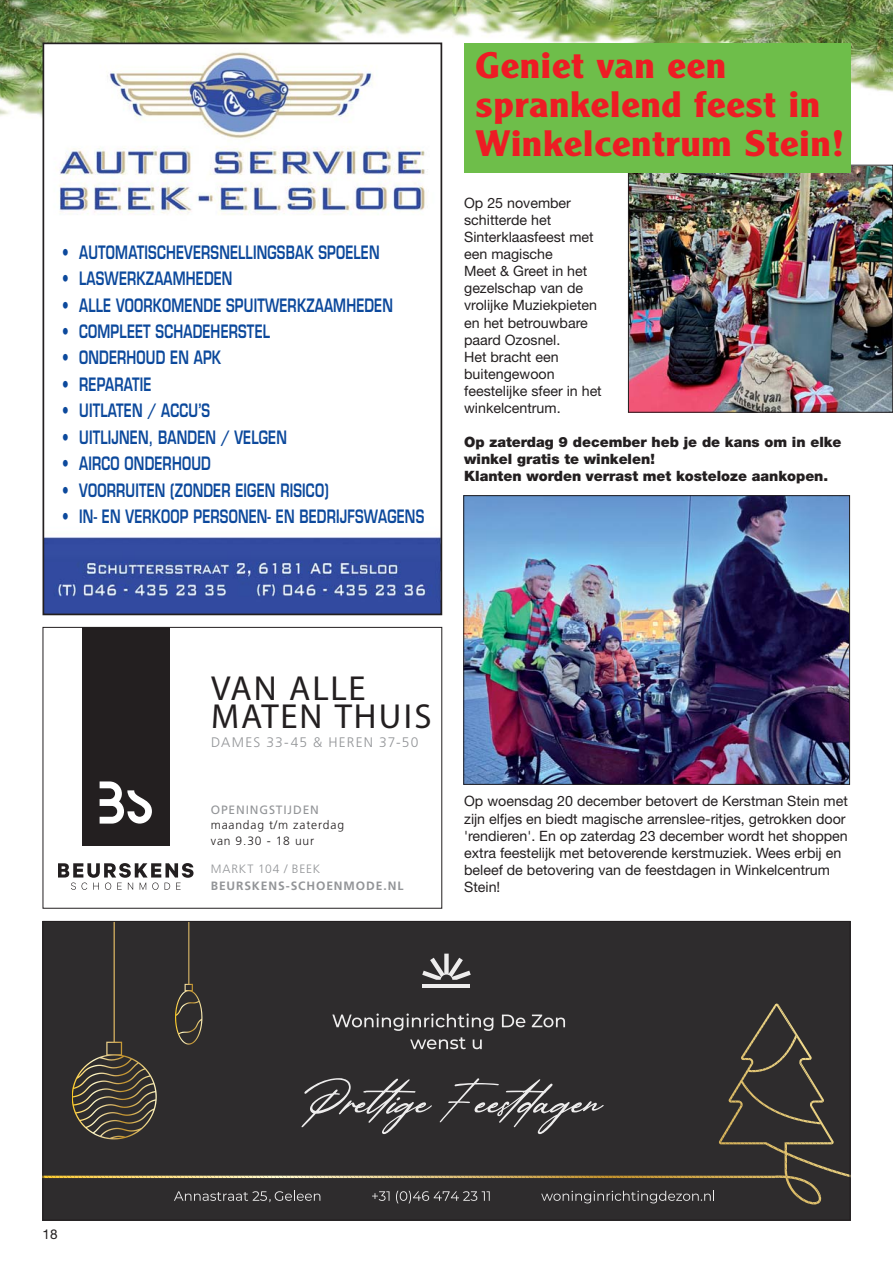
<style>
.page{position:relative;width:893px;height:1263px;background:#fff}
.page>*{position:absolute;margin:0;border:0;box-sizing:border-box;transform-origin:0 0}
.t1{font:700 36px/39px "Clearface Gothic LH";letter-spacing:.025em;color:#ed1c24;scale:1.1 1}
.t2{font:34.8px/28.8px "Calibre";letter-spacing:.055em;color:#231f20}
.t3{font:600 18px "Eurostile";letter-spacing:.015em;color:#0c499c;scale:.71 1}
.t4{font:14.25px/17.1px "Helvetica Neue";color:#231f20}
.t5{font:900 14.25px/17.1px "Helvetica Neue";color:#231f20}
.t6{font:300 13.8px "Frutiger";letter-spacing:.085em;color:#939598}
.t7{font:13.5px "Helvetica Neue";color:#231f20}
.t8{font:300 12.15px/15.6px "Frutiger";letter-spacing:.07em;color:#231f20}
.t9{font:700 12.15px "Frutiger";letter-spacing:.07em;color:#939598}
.t10{font:12.15px "Frutiger";letter-spacing:.07em;color:#939598}
.t11{font:300 12.15px "Frutiger";letter-spacing:.07em;color:#939598}
</style>
<div class="page">
<img style="left:0;top:0;width:893px;height:127px">
<img style="left:46px;top:46px;width:393px;height:566px">
<div style="left:43px;top:43px;width:399px;height:572px;border:2px solid #231f20"></div>
<div style="left:82px;top:627px;width:87px;height:219px;background:#231f20"></div>
<svg style="left:100px;top:781px;width:52px;height:42px"></svg>
<svg style="left:58px;top:863px;width:136px;height:27px"></svg>
<div style="left:43px;top:627px;width:399px;height:282px;border:1px solid #231f20"></div>
<div style="left:43px;top:921px;width:807px;height:299px;background:#2e2c2d"></div>
<svg style="left:45px;top:923px;width:803px;height:281px"></svg>
<img style="left:453px;top:44px;width:423px;height:142px">
<img style="left:630px;top:167px;width:261px;height:243px">
<div style="left:628px;top:165px;width:265px;height:247px;border:1px solid #231f20"></div>
<img style="left:465px;top:497px;width:383px;height:285px">
<div style="left:463px;top:495px;width:387px;height:289px;border:1px solid #231f20"></div>
<div style="left:464px;top:43px;width:386px;height:129px;background:#6ebe4a"></div>
<p class="t3" style="left:62px;top:245px;width:449px">• AUTOMATISCHEVERSNELLINGSBAK SPOELEN</p>
<p class="t3" style="left:62px;top:272px;width:241px">• LASWERKZAAMHEDEN</p>
<p class="t3" style="left:62px;top:298px;width:467px">• ALLE VOORKOMENDE SPUITWERKZAAMHEDEN</p>
<p class="t3" style="left:62px;top:325px;width:294px">• COMPLEET SCHADEHERSTEL</p>
<p class="t3" style="left:62px;top:351px;width:225px">• ONDERHOUD EN APK</p>
<p class="t3" style="left:62px;top:377px;width:127px">• REPARATIE</p>
<p class="t3" style="left:62px;top:404px;width:210px">• UITLATEN / ACCU’S</p>
<p class="t3" style="left:62px;top:430px;width:318px">• UITLIJNEN, BANDEN / VELGEN</p>
<p class="t3" style="left:62px;top:457px;width:211px">• AIRCO ONDERHOUD</p>
<p class="t3" style="left:62px;top:483px;width:377px">• VOORRUITEN (ZONDER EIGEN RISICO)</p>
<p class="t3" style="left:62px;top:509px;width:511px">• IN- EN VERKOOP PERSONEN- EN BEDRIJFSWAGENS</p>
<h1 class="t1" style="left:476px;top:49px;width:337px">Geniet van een sprankelend feest in<br>Winkelcentrum Stein!</h1>
<p class="t4" style="left:464px;top:196px;width:139px">Op 25 november schitterde het<br>Sinterklaasfeest met een magische<br>Meet &amp; Greet in het gezelschap van de vrolijke Muziekpieten en het betrouwbare paard Ozosnel.<br>Het bracht een buitengewoon feestelijke sfeer in het winkelcentrum.</p>
<p class="t5" style="left:464px;top:435px;width:379px">Op zaterdag 9 december heb je de kans om in elke winkel gratis te winkelen!<br>Klanten worden verrast met kosteloze aankopen.</p>
<h2 class="t2" style="left:211px;top:673px;width:222px">VAN ALLE<br>MATEN THUIS</h2>
<p class="t6" style="left:211px;top:736px;width:209px">DAMES 33-45 &amp; HEREN 37-50</p>
<p class="t10" style="left:211px;top:804px;width:110px">OPENINGSTIJDEN</p>
<p class="t8" style="left:211px;top:818px;width:135px">maandag t/m zaterdag van 9.30 - 18 uur</p>
<p class="t11" style="left:211px;top:863px;width:111px">MARKT 104 / BEEK</p>
<p class="t9" style="left:211px;top:881px;width:194px">BEURSKENS-SCHOENMODE.NL</p>
<p class="t4" style="left:464px;top:794px;width:385px">Op woensdag 20 december betovert de Kerstman Stein met zijn elfjes en biedt magische arrenslee-ritjes, getrokken door 'rendieren'. En op zaterdag 23 december wordt het shoppen extra feestelijk met betoverende kerstmuziek. Wees erbij en beleef de betovering van de feestdagen in Winkelcentrum Stein!</p>
<p class="t7" style="left:43px;top:1229px;width:16px">18</p>
</div>
